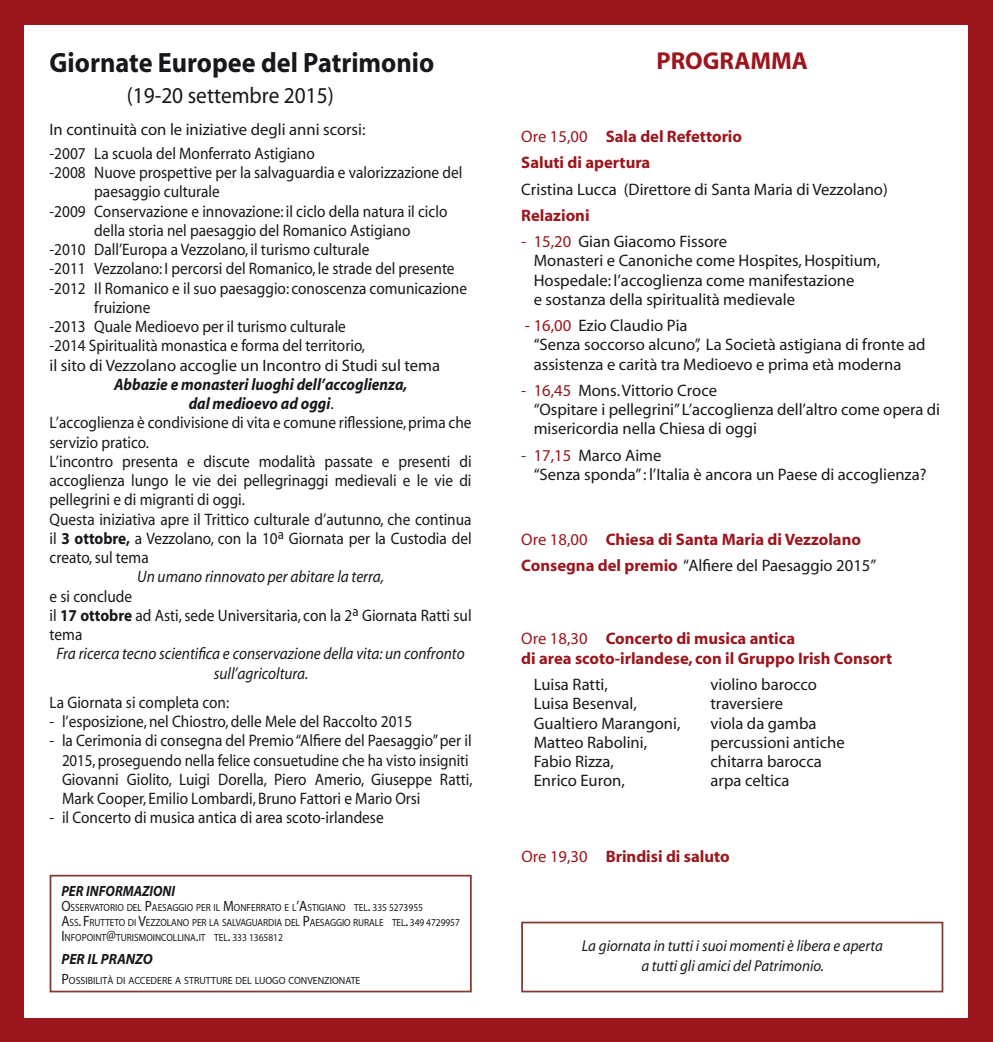
<style>
.page{position:relative;width:993px;height:1042px;background:#fff}
.page>*{position:absolute;margin:0;border:0;box-sizing:border-box;transform-origin:0 0}
.t1{font:700 28px "Myriad";color:#1a171c;scale:.94 1}
.t2{font:700 24.5px "Myriad";color:#9b161d}
.t3{font:22.75px "Myriad";color:#1a171c;scale:.94 1}
.t4{font:16.62px/19.2px "Myriad";color:#1a171c;scale:.92 1}
.t5{font:16.62px/19.2px "Myriad";color:#1a171c}
.t6{font:700 16.62px/26.2px "Myriad";color:#9b161d}
.t7{font:italic 16.62px/19.2px "Myriad";color:#1a171c;text-align:center;scale:.92 1}
.t8{font:italic 700 16.62px "Myriad";color:#1a171c;scale:.92 1}
.t9{font:italic 15.75px/19.2px "Myriad";color:#1a171c;text-align:center;scale:.95 1}
.t10{font:italic 700 14.88px "Myriad";color:#1a171c;scale:.9 1}
.t11{font:italic 700 14.88px "Myriad";color:#1a171c;scale:.95 1}
.t12{font:10.33px/14.9px "Myriad";color:#1a171c;scale:.9 1}
.t13{font:10.33px "Myriad";color:#1a171c;scale:.95 1}
.s1{font-weight:400;font-style:normal}
.s2{font-weight:700}
.s3{font-size:14.88px}
.s4{font-size:10.5px}
.s5{font-weight:400}
.s6{color:#9b161d}
.s7{font-weight:400;color:#1a171c}
</style>
<div class="page">
<div style="left:0;top:0;width:992px;height:1042px;background:#9b161d"></div>
<div style="left:25px;top:25px;width:942px;height:992px;background:#fff"></div>
<div style="left:50px;top:875px;width:421px;height:117px;border:2px solid #803a30"></div>
<div style="left:521px;top:921px;width:422px;height:71px;border:2px solid #803a30"></div>
<h1 class="t1" style="left:50px;top:48px;width:410px">Giornate Europee del Patrimonio</h1>
<h3 class="t3" style="left:127px;top:84px;width:222px">(19-20 settembre 2015)</h3>
<p class="t5" style="left:50px;top:118px;width:317px;line-height:24.2px">In continuità con le iniziative degli anni scorsi: -2007 La scuola del Monferrato Astigiano</p>
<p class="t4" style="left:50px;top:163px;width:450px">-2008 Nuove prospettive per la salvaguardia e valorizzazione del</p>
<p class="t4" style="left:94px;top:183px;width:138px">paesaggio culturale</p>
<p class="t4" style="left:50px;top:202px;width:434px">-2009 Conservazione e innovazione: il ciclo della natura il ciclo</p>
<p class="t4" style="left:94px;top:221px;width:345px">della storia nel paesaggio del Romanico Astigiano</p>
<p class="t4" style="left:50px;top:240px;width:349px">-2010 Dall’Europa a Vezzolano, il turismo culturale</p>
<p class="t4" style="left:50px;top:260px;width:441px">-2011 Vezzolano: I percorsi del Romanico, le strade del presente</p>
<p class="t4" style="left:50px;top:279px;width:455px">-2012 Il Romanico e il suo paesaggio: conoscenza comunicazione</p>
<p class="t4" style="left:94px;top:298px;width:62px">fruizione</p>
<p class="t4" style="left:50px;top:318px;width:323px">-2013 Quale Medioevo per il turismo culturale</p>
<p class="t4" style="left:50px;top:337px;width:344px">-2014 Spiritualità monastica e forma del territorio,</p>
<p class="t5" style="left:50px;top:356px;width:392px">il sito di Vezzolano accoglie un Incontro di Studi sul tema</p>
<p class="t8" style="left:114px;top:376px;width:320px">Abbazie e monasteri luoghi dell’accoglienza,</p>
<p class="t8" style="left:189px;top:395px;width:159px">dal medioevo ad oggi<span class="s1">.</span></p>
<p class="t4" style="left:50px;top:414px;width:460px">L’accoglienza è condivisione di vita e comune riflessione, prima che</p>
<p class="t4" style="left:50px;top:433px;width:109px">servizio pratico.</p>
<p class="t4" style="left:50px;top:452px;width:460px">L’incontro presenta e discute modalità passate e presenti di</p>
<p class="t4" style="left:50px;top:471px;width:460px">accoglienza lungo le vie dei pellegrinaggi medievali e le vie di</p>
<p class="t4" style="left:50px;top:491px;width:214px">pellegrini e di migranti di oggi.</p>
<p class="t4" style="left:50px;top:510px;width:460px">Questa iniziativa apre il Trittico culturale d’autunno, che continua</p>
<p class="t4" style="left:50px;top:529px;width:460px">il <span class="s2">3 ottobre,</span> a Vezzolano, con la 10<sup>a</sup> Giornata per la Custodia del</p>
<p class="t4" style="left:50px;top:548px;width:109px">creato, sul tema</p>
<p class="t7" style="left:137px;top:568px;width:270px">Un umano rinnovato per abitare la terra,</p>
<p class="t4" style="left:50px;top:587px;width:460px">e si conclude<br>il <span class="s2">17 ottobre</span> ad Asti, sede Universitaria, con la 2<sup>a</sup> Giornata Ratti sul tema</p>
<p class="t7" style="left:56px;top:645px;width:445px">Fra ricerca tecno scientifica e conservazione della vita: un confronto sull’agricoltura.</p>
<p class="t4" style="left:50px;top:693px;width:197px">La Giornata si completa con:</p>
<p class="t4" style="left:50px;top:712px;width:395px">- l’esposizione, nel Chiostro, delle Mele del Raccolto 2015</p>
<p class="t4" style="left:62px;top:732px;width:447px;text-indent:-12px">- la Cerimonia di consegna del Premio “Alfiere del Paesaggio” per il 2015, proseguendo nella felice consuetudine che ha visto insigniti Giovanni Giolito, Luigi Dorella, Piero Amerio, Giuseppe Ratti, Mark Cooper, Emilio Lombardi, Bruno Fattori e Mario Orsi</p>
<p class="t4" style="left:50px;top:809px;width:364px">- il Concerto di musica antica di area scoto-irlandese</p>
<p class="t10" style="left:61px;top:883px;width:128px">PER INFORMAZIONI</p>
<p class="t12" style="left:61px;top:900px;width:444px"><span class="s3">O</span>SSERVATORIO DEL <span class="s3">P</span>AESAGGIO PER IL <span class="s3">M</span>ONFERRATO E L<span class="s3">’A</span>STIGIANO TEL<span class="s3">.</span> <span class="s4">335 5273955<br></span><span class="s3">A</span>SS<span class="s3">. F</span> RUTTETO DI <span class="s3">V</span>EZZOLANO PER LA SALVAGUARDIA DEL <span class="s3">P</span>AESAGGIO RURALE TEL<span class="s3">.</span> <span class="s4">349 4729957<br></span><span class="s3">I</span> NFOPOINT<span class="s3">@</span>TURISMOINCOLLINA<span class="s3">.</span>IT TEL<span class="s3">.</span> <span class="s4">333 1365812</span></p>
<p class="t11" style="left:61px;top:952px;width:52px">Per il pranzo</p>
<p class="t13" style="left:61px;top:975px;width:316px"><span class="s3">P</span>OSSIBILITÀ DI ACCEDERE A STRUTTURE DEL LUOGO CONVENZIONATE</p>
<h2 class="t2" style="left:656px;top:48px;width:153px">PROGRAMMA</h2>
<p class="t6" style="left:521px;top:124px;width:222px"><span class="s5">Ore 15,00</span> Sala del Refettorio<br>Saluti di apertura</p>
<p class="t5" style="left:521px;top:180px;width:368px">Cristina Lucca (Direttore di Santa Maria di Vezzolano)</p>
<p class="t6" style="left:521px;top:203px;width:70px">Relazioni</p>
<p class="t5" style="left:533px;top:233px;width:348px;text-indent:-12px"><span class="s6">- 15,20</span> Gian Giacomo Fissore<br>Monasteri e Canoniche come Hospites, Hospitium, Hospedale: l’accoglienza come manifestazione<br>e sostanza della spiritualità medievale</p>
<p class="t5" style="left:533px;top:317px;width:393px;text-indent:-9px"><span class="s6">- 16,00</span> Ezio Claudio Pia<br>“Senza soccorso alcuno”, La Società astigiana di fronte ad assistenza e carità tra Medioevo e prima età moderna</p>
<p class="t5" style="left:533px;top:381px;width:408px;text-indent:-12px"><span class="s6">- 16,45</span> Mons. Vittorio Croce<br>“Ospitare i pellegrini” L’accoglienza dell’altro come opera di misericordia nella Chiesa di oggi</p>
<p class="t5" style="left:533px;top:446px;width:394px;text-indent:-12px"><span class="s6">- 17,15</span> Marco Aime<br>“Senza sponda” : l’Italia è ancora un Paese di accoglienza?</p>
<p class="t6" style="left:521px;top:526px;width:356px"><span class="s5">Ore 18,00</span> Chiesa di Santa Maria di Vezzolano<br>Consegna del premio <span class="s7">“Alfiere del Paesaggio 2015”</span></p>
<p class="t6" style="left:521px;top:630px;width:372px;line-height:19.2px"><span class="s5">Ore 18,30</span> Concerto di musica antica<br>di area scoto-irlandese, con il Gruppo Irish Consort</p>
<p class="t5" style="left:533px;top:675px;width:76px">Luisa Ratti,</p>
<p class="t5" style="left:710px;top:675px;width:108px">violino barocco</p>
<p class="t5" style="left:533px;top:695px;width:105px">Luisa Besenval,</p>
<p class="t5" style="left:710px;top:695px;width:74px">traversiere</p>
<p class="t5" style="left:533px;top:714px;width:148px">Gualtiero Marangoni,</p>
<p class="t5" style="left:710px;top:714px;width:108px">viola da gamba</p>
<p class="t5" style="left:533px;top:733px;width:115px">Matteo Rabolini,</p>
<p class="t5" style="left:710px;top:733px;width:136px">percussioni antiche</p>
<p class="t5" style="left:533px;top:752px;width:82px">Fabio Rizza,</p>
<p class="t5" style="left:710px;top:752px;width:113px">chitarra barocca</p>
<p class="t5" style="left:533px;top:772px;width:93px">Enrico Euron,</p>
<p class="t5" style="left:710px;top:772px;width:80px">arpa celtica</p>
<p class="t6" style="left:521px;top:843px;width:210px"><span class="s5">Ore 19,30</span> Brindisi di saluto</p>
<p class="t9" style="left:581px;top:937px;width:318px">La giornata in tutti i suoi momenti è libera e aperta a tutti gli amici del Patrimonio.</p>
</div>
